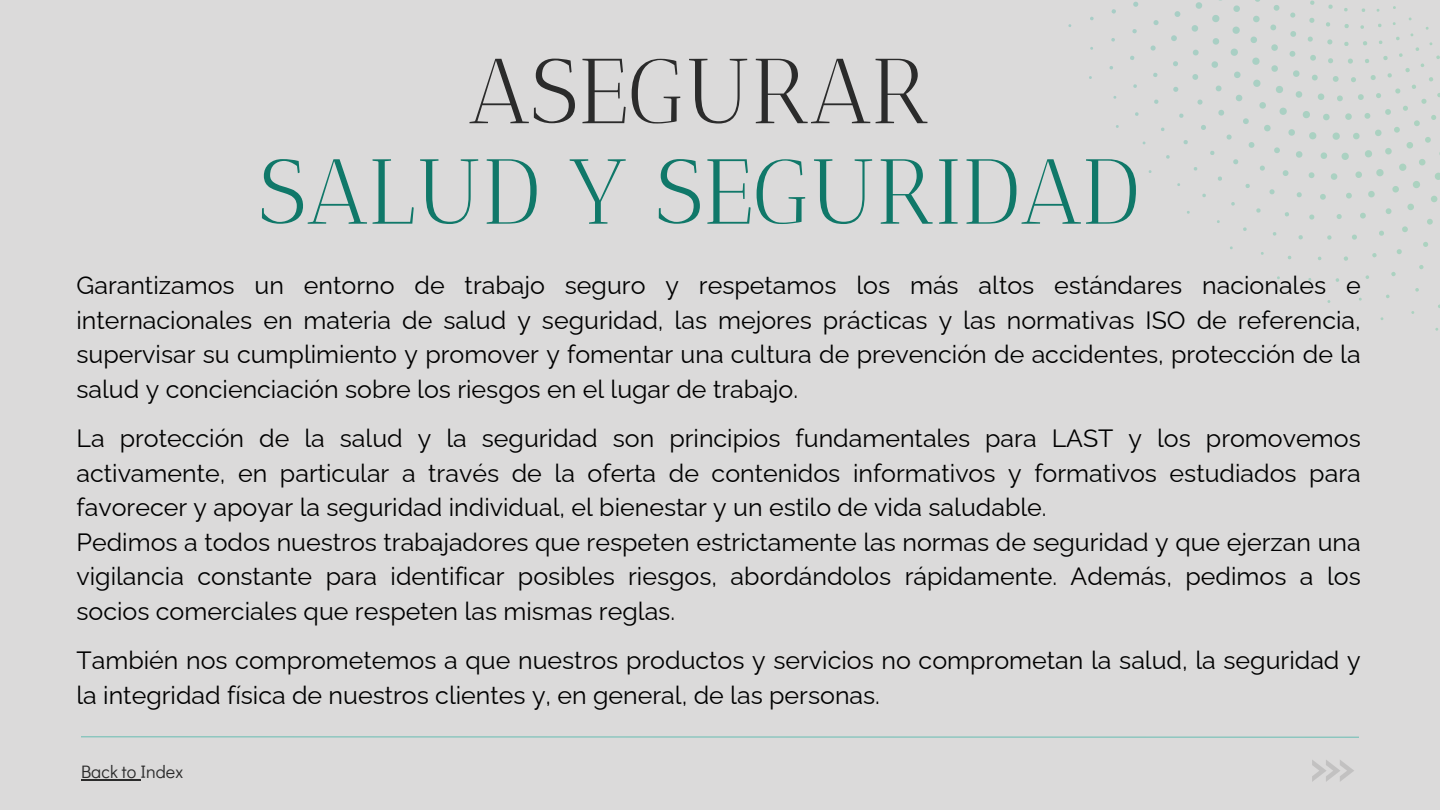
<style>
.page{position:relative;width:1440px;height:810px;background:#dbdada}
.page>*{position:absolute;margin:0;border:0;box-sizing:border-box;transform-origin:0 0}
.t1{font:92px "Antic Didone";color:#107869}
.t2{font:92px "Antic Didone";color:#2b2b2b}
.t3{font:25px/34.5px "Raleway";color:#000}
.t4{font:18px "Didact Gothic";color:#2b2b2b}
</style>
<div class="page">
<svg style="left:81px;top:736px;width:1278px;height:2px;background:#a0cac5"></svg>
<svg style="left:1312px;top:760px;width:42px;height:22px"></svg>
<svg style="left:1068px;top:0;width:372px;height:331px"></svg>
<hr style="left:81px;top:779px;width:59px;height:2px;background:#2b2b2b">
<h1 class="t2" style="left:468px;top:37px;width:463px">ASEGURAR</h1>
<h1 class="t1" style="left:258px;top:137px;width:883px">SALUD Y SEGURIDAD</h1>
<p class="t3" style="left:76px;top:268px;width:1286px;text-align:justify">Garantizamos un entorno de trabajo seguro y respetamos los más altos estándares nacionales e internacionales en materia de salud y seguridad, las mejores prácticas y las normativas ISO de referencia, supervisar su cumplimiento y promover y fomentar una cultura de prevención de accidentes, protección de la salud y concienciación sobre los riesgos en el lugar de trabajo.</p>
<p class="t3" style="left:76px;top:421px;width:1286px">La protección de la salud y la seguridad son principios fundamentales para LAST y los promovemos activamente, en particular a través de la oferta de contenidos informativos y formativos estudiados para favorecer y apoyar la seguridad individual, el bienestar y un estilo de vida saludable.<br>Pedimos a todos nuestros trabajadores que respeten estrictamente las normas de seguridad y que ejerzan una vigilancia constante para identificar posibles riesgos, abordándolos rápidamente. Además, pedimos a los socios comerciales que respeten las mismas reglas.</p>
<p class="t3" style="left:76px;top:643px;width:1286px">También nos comprometemos a que nuestros productos y servicios no comprometan la salud, la seguridad y la integridad física de nuestros clientes y, en general, de las personas.</p>
<p class="t4" style="left:81px;top:759px;width:104px">Back to Index</p>
</div>
